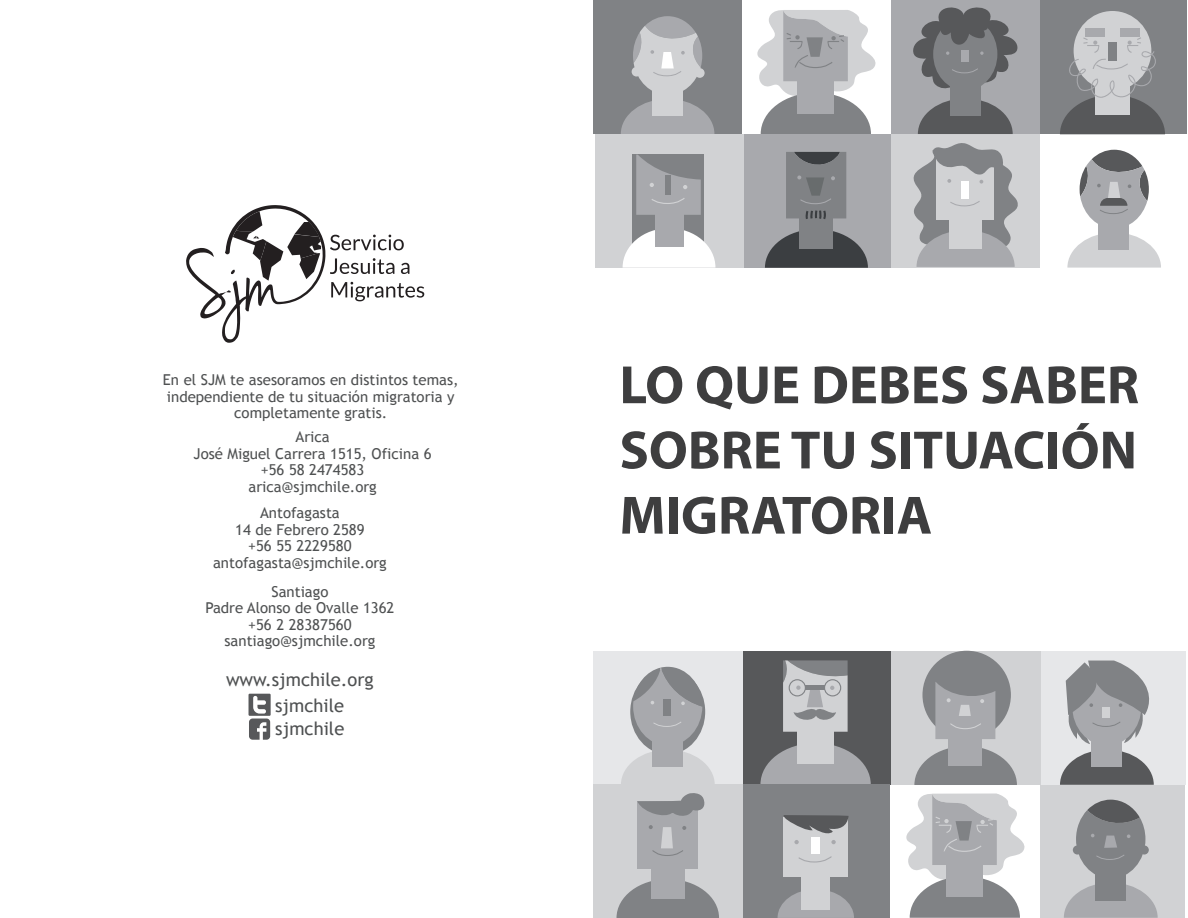
<style>
.page{position:relative;width:1188px;height:918px;background:#fff}
.page>*{position:absolute;margin:0;border:0;box-sizing:border-box;transform-origin:0 0}
.t1{font:700 54.3px/65.2px "Myriad Pro";color:#3e3e3f;text-align:justify}
.t2{font:18.3px/25.7px "Trebuchet MS";color:#4f5152}
.t3{font:15px/16.5px "Trebuchet MS";color:#4f5152;text-align:center}
</style>
<div class="page">
<div style="left:741px;top:651px;width:155px;height:133px;background:#57585a"></div>
<svg style="left:760px;top:743px;width:111px;height:41px"></svg>
<div style="left:797px;top:713px;width:36px;height:51px;background:#d1d2d4"></div>
<svg style="left:783px;top:660px;width:65px;height:72px;background:#b6b7ba"></svg>
<div style="left:593px;top:1px;width:149px;height:133px;background:#808285"></div>
<svg style="left:621px;top:16px;width:93px;height:118px"></svg>
<div style="left:632px;top:67px;width:9px;height:10px;background:#d1d2d4;border-radius:50%"></div>
<div style="left:695px;top:68px;width:10px;height:10px;background:#d1d2d4;border-radius:50%"></div>
<svg style="left:1067px;top:150px;width:94px;height:118px"></svg>
<div style="left:1036px;top:785px;width:149px;height:133px;background:#d1d2d4"></div>
<svg style="left:1064px;top:800px;width:94px;height:118px"></svg>
<div style="left:1073px;top:845px;width:9px;height:10px;background:#808285;border-radius:50%"></div>
<div style="left:1140px;top:845px;width:9px;height:10px;background:#808285;border-radius:50%"></div>
<svg style="left:757px;top:10px;width:119px;height:124px"></svg>
<div style="left:891px;top:785px;width:149px;height:133px;background:#fff"></div>
<svg style="left:906px;top:794px;width:119px;height:124px"></svg>
<div style="left:891px;top:134px;width:149px;height:134px;background:#d1d2d4"></div>
<svg style="left:913px;top:143px;width:105px;height:124px"></svg>
<div style="left:741px;top:784px;width:149px;height:134px;background:#808285"></div>
<div style="left:783px;top:817px;width:65px;height:60px;background:#d1d2d4"></div>
<svg style="left:778px;top:889px;width:76px;height:29px"></svg>
<div style="left:802px;top:859px;width:28px;height:51px;background:#d1d2d4"></div>
<div style="left:811px;top:837px;width:9px;height:16px;background:#fff"></div>
<svg style="left:799px;top:856px;width:33px;height:7px"></svg>
<svg style="left:784px;top:815px;width:65px;height:29px"></svg>
<div style="left:742px;top:134px;width:149px;height:134px;background:#a8a9ad"></div>
<svg style="left:765px;top:231px;width:103px;height:37px"></svg>
<div style="left:799px;top:201px;width:34px;height:47px;background:#808285"></div>
<svg style="left:786px;top:152px;width:60px;height:67px;background:#76797c"></svg>
<div style="left:1038px;top:0;width:149px;height:134px;background:#808285"></div>
<div style="left:1074px;top:11px;width:77px;height:79px;background:#d1d2d4;border-radius:50%"></div>
<div style="left:1085px;top:28px;width:20px;height:9px;background:#a8a9ad"></div>
<div style="left:1120px;top:28px;width:20px;height:9px;background:#a8a9ad"></div>
<svg style="left:1060px;top:37px;width:105px;height:97px"></svg>
<div style="left:593px;top:651px;width:149px;height:134px;background:#e6e7e9"></div>
<svg style="left:621px;top:667px;width:94px;height:117px"></svg>
<div style="left:1036px;top:651px;width:150px;height:134px;background:#e6e7e9"></div>
<svg style="left:1060px;top:661px;width:94px;height:124px"></svg>
<div style="left:891px;top:651px;width:149px;height:134px;background:#d1d2d4"></div>
<div style="left:922px;top:651px;width:89px;height:88px;background:#808285;border-radius:50%"></div>
<svg style="left:914px;top:746px;width:103px;height:39px"></svg>
<div style="left:949px;top:718px;width:33px;height:48px;background:#a8a9ad"></div>
<svg style="left:935px;top:682px;width:60px;height:57px"></svg>
<div style="left:593px;top:784px;width:149px;height:134px;background:#d1d2d4"></div>
<div style="left:638px;top:801px;width:60px;height:67px;background:#a8a9ad"></div>
<svg style="left:617px;top:879px;width:102px;height:39px"></svg>
<div style="left:651px;top:851px;width:33px;height:48px;background:#a8a9ad"></div>
<svg style="left:649px;top:825px;width:37px;height:31px"></svg>
<svg style="left:637px;top:793px;width:68px;height:24px"></svg>
<div style="left:891px;top:1px;width:149px;height:133px;background:#a8a9ad"></div>
<svg style="left:913px;top:7px;width:105px;height:127px"></svg>
<div style="left:595px;top:134px;width:148px;height:134px;background:#d1d2d4"></div>
<div style="left:632px;top:155px;width:72px;height:92px;background:#808285"></div>
<svg style="left:623px;top:228px;width:92px;height:40px"></svg>
<div style="left:655px;top:196px;width:28px;height:51px;background:#a8a9ad"></div>
<svg style="left:636px;top:155px;width:65px;height:60px"></svg>
<svg style="left:249px;top:694px;width:22px;height:46px"></svg>
<svg style="left:186px;top:205px;width:238px;height:138px"></svg>
<p class="t3" style="left:163px;top:372px;width:297px">En el SJM te asesoramos en distintos temas, independiente de tu situación migratoria y completamente gratis.</p>
<p class="t3" style="left:194px;top:429px;width:240px">Arica<br>José Miguel Carrera 1515, Oficina 6 +56 58 2474583<br>arica@sjmchile.org</p>
<p class="t3" style="left:213px;top:505px;width:175px">Antofagasta<br>14 de Febrero 2589<br>+56 55 2229580 antofagasta@sjmchile.org</p>
<p class="t3" style="left:205px;top:583px;width:191px">Santiago<br>Padre Alonso de Ovalle 1362 +56 2 28387560 santiago@sjmchile.org</p>
<p class="t2" style="left:275px;top:667px;width:100px;text-indent:-49px">www.sjmchile.org sjmchile</p>
<p class="t2" style="left:275px;top:716px;width:71px">sjmchile</p>
<h1 class="t1" style="left:619px;top:351px;width:521px">LO QUE DEBES SABER SOBRE TU SITUACIÓN MIGRATORIA</h1>
</div>
